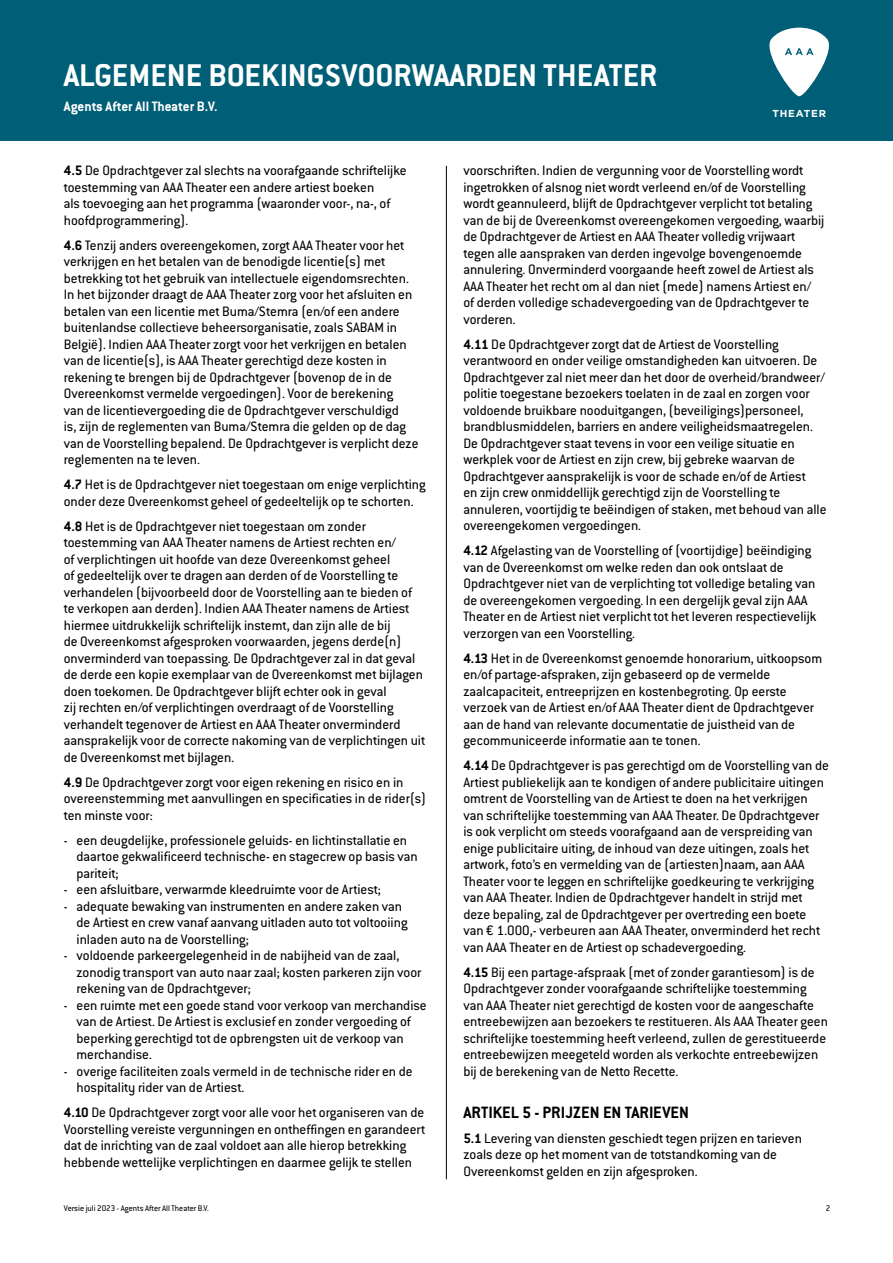
<style>
.page{position:relative;width:893px;height:1263px;background:#fff}
.page>*{position:absolute;margin:0;border:0;box-sizing:border-box;transform-origin:0 0}
.t1{font:700 34.5px "Conduit ITC";color:#fff}
.t2{font:700 18px "Conduit ITC";color:#000}
.t3{font:15px/16.5px "Conduit ITC";color:#000}
.t4{font:700 15px "Conduit ITC";color:#fff}
.t5{font:700 10.05px "Gotham";letter-spacing:.08em;color:#fff}
.t6{font:9px "Conduit ITC";color:#000}
.s1{font-weight:700}
</style>
<div class="page">
<div style="left:0;top:0;width:893px;height:141px;background:#005e77"></div>
<svg style="left:769px;top:28px;width:60px;height:68px"></svg>
<hr style="left:446px;top:166px;width:1px;height:1013px;background:#000">
<h1 class="t1" style="left:64px;top:54px;width:595px">ALGEMENE BOEKINGSVOORWAARDEN THEATER</h1>
<p class="t4" style="left:64px;top:97px;width:155px">Agents After All Theater B.V.</p>
<p class="t5" style="left:772px;top:107px;width:55px">THEATER</p>
<p class="t3" style="left:64px;top:162px;width:345px"><span class="s1">4.5</span> De Opdrachtgever zal slechts na voorafgaande schriftelijke toestemming van AAA Theater een andere artiest boeken<br>als toevoeging aan het programma (waaronder voor-, na-, of hoofdprogrammering).</p>
<p class="t3" style="left:64px;top:236px;width:356px"><span class="s1">4.6</span> Tenzij anders overeengekomen, zorgt AAA Theater voor het verkrijgen en het betalen van de benodigde licentie(s) met betrekking tot het gebruik van intellectuele eigendomsrechten.<br>In het bijzonder draagt de AAA Theater zorg voor het afsluiten en betalen van een licentie met Buma/Stemra (en/of een andere buitenlandse collectieve beheersorganisatie, zoals SABAM in België). Indien AAA Theater zorgt voor het verkrijgen en betalen van de licentie(s), is AAA Theater gerechtigd deze kosten in rekening te brengen bij de Opdrachtgever (bovenop de in de Overeenkomst vermelde vergoedingen). Voor de berekening<br>van de licentievergoeding die de Opdrachtgever verschuldigd<br>is, zijn de reglementen van Buma/Stemra die gelden op de dag van de Voorstelling bepalend. De Opdrachtgever is verplicht deze reglementen na te leven.</p>
<p class="t3" style="left:64px;top:476px;width:363px"><span class="s1">4.7</span> Het is de Opdrachtgever niet toegestaan om enige verplichting onder deze Overeenkomst geheel of gedeeltelijk op te schorten.</p>
<p class="t3" style="left:64px;top:517px;width:363px"><span class="s1">4.8</span> Het is de Opdrachtgever niet toegestaan om zonder toestemming van AAA Theater namens de Artiest rechten en/<br>of verplichtingen uit hoofde van deze Overeenkomst geheel<br>of gedeeltelijk over te dragen aan derden of de Voorstelling te verhandelen (bijvoorbeeld door de Voorstelling aan te bieden of te verkopen aan derden). Indien AAA Theater namens de Artiest hiermee uitdrukkelijk schriftelijk instemt, dan zijn alle de bij<br>de Overeenkomst afgesproken voorwaarden, jegens derde(n) onverminderd van toepassing. De Opdrachtgever zal in dat geval de derde een kopie exemplaar van de Overeenkomst met bijlagen doen toekomen. De Opdrachtgever blijft echter ook in geval<br>zij rechten en/of verplichtingen overdraagt of de Voorstelling verhandelt tegenover de Artiest en AAA Theater onverminderd aansprakelijk voor de correcte nakoming van de verplichtingen uit de Overeenkomst met bijlagen.</p>
<p class="t3" style="left:64px;top:773px;width:364px"><span class="s1">4.9</span> De Opdrachtgever zorgt voor eigen rekening en risico en in overeenstemming met aanvullingen en specificaties in de rider(s) ten minste voor:</p>
<p class="t3" style="left:77px;top:831px;width:343px;text-indent:-13px">- een deugdelijke, professionele geluids- en lichtinstallatie en daartoe gekwalificeerd technische- en stagecrew op basis van pariteit;</p>
<p class="t3" style="left:64px;top:881px;width:319px">- een afsluitbare, verwarmde kleedruimte voor de Artiest;</p>
<p class="t3" style="left:77px;top:897px;width:332px;text-indent:-13px">- adequate bewaking van instrumenten en andere zaken van de Artiest en crew vanaf aanvang uitladen auto tot voltooiing inladen auto na de Voorstelling;</p>
<p class="t3" style="left:77px;top:947px;width:346px;text-indent:-13px">- voldoende parkeergelegenheid in de nabijheid van de zaal, zonodig transport van auto naar zaal; kosten parkeren zijn voor rekening van de Opdrachtgever;</p>
<p class="t3" style="left:77px;top:996px;width:352px;text-indent:-13px">- een ruimte met een goede stand voor verkoop van merchandise van de Artiest. De Artiest is exclusief en zonder vergoeding of beperking gerechtigd tot de opbrengsten uit de verkoop van merchandise.</p>
<p class="t3" style="left:77px;top:1062px;width:338px;text-indent:-13px">- overige faciliteiten zoals vermeld in de technische rider en de hospitality rider van de Artiest.</p>
<p class="t3" style="left:64px;top:1104px;width:363px"><span class="s1">4.10</span> De Opdrachtgever zorgt voor alle voor het organiseren van de Voorstelling vereiste vergunningen en ontheffingen en garandeert dat de inrichting van de zaal voldoet aan alle hierop betrekking hebbende wettelijke verplichtingen en daarmee gelijk te stellen</p>
<p class="t3" style="left:463px;top:162px;width:362px">voorschriften. Indien de vergunning voor de Voorstelling wordt ingetrokken of alsnog niet wordt verleend en/of de Voorstelling wordt geannuleerd, blijft de Opdrachtgever verplicht tot betaling van de bij de Overeenkomst overeengekomen vergoeding, waarbij de Opdrachtgever de Artiest en AAA Theater volledig vrijwaart tegen alle aanspraken van derden ingevolge bovengenoemde annulering. Onverminderd voorgaande heeft zowel de Artiest als AAA Theater het recht om al dan niet (mede) namens Artiest en/ of derden volledige schadevergoeding van de Opdrachtgever te vorderen.</p>
<p class="t3" style="left:463px;top:335px;width:365px"><span class="s1">4.11</span> De Opdrachtgever zorgt dat de Artiest de Voorstelling verantwoord en onder veilige omstandigheden kan uitvoeren. De Opdrachtgever zal niet meer dan het door de overheid/brandweer/ politie toegestane bezoekers toelaten in de zaal en zorgen voor voldoende bruikbare nooduitgangen, (beveiligings)personeel, brandblusmiddelen, barriers en andere veiligheidsmaatregelen.<br>De Opdrachtgever staat tevens in voor een veilige situatie en werkplek voor de Artiest en zijn crew, bij gebreke waarvan de Opdrachtgever aansprakelijk is voor de schade en/of de Artiest<br>en zijn crew onmiddellijk gerechtigd zijn de Voorstelling te annuleren, voortijdig te beëindigen of staken, met behoud van alle overeengekomen vergoedingen.</p>
<p class="t3" style="left:463px;top:542px;width:354px"><span class="s1">4.12</span> Afgelasting van de Voorstelling of (voortijdige) beëindiging van de Overeenkomst om welke reden dan ook ontslaat de Opdrachtgever niet van de verplichting tot volledige betaling van de overeengekomen vergoeding. In een dergelijk geval zijn AAA Theater en de Artiest niet verplicht tot het leveren respectievelijk verzorgen van een Voorstelling.</p>
<p class="t3" style="left:463px;top:649px;width:360px"><span class="s1">4.13</span> Het in de Overeenkomst genoemde honorarium, uitkoopsom en/of partage-afspraken, zijn gebaseerd op de vermelde zaalcapaciteit, entreeprijzen en kostenbegroting. Op eerste verzoek van de Artiest en/of AAA Theater dient de Opdrachtgever aan de hand van relevante documentatie de juistheid van de gecommuniceerde informatie aan te tonen.</p>
<p class="t3" style="left:463px;top:757px;width:367px"><span class="s1">4.14</span> De Opdrachtgever is pas gerechtigd om de Voorstelling van de Artiest publiekelijk aan te kondigen of andere publicitaire uitingen omtrent de Voorstelling van de Artiest te doen na het verkrijgen van schriftelijke toestemming van AAA Theater. De Opdrachtgever is ook verplicht om steeds voorafgaand aan de verspreiding van enige publicitaire uiting, de inhoud van deze uitingen, zoals het artwork, foto’s en vermelding van de (artiesten)naam, aan AAA Theater voor te leggen en schriftelijke goedkeuring te verkrijging van AAA Theater. Indien de Opdrachtgever handelt in strijd met deze bepaling, zal de Opdrachtgever per overtreding een boete van € 1.000,- verbeuren aan AAA Theater, onverminderd het recht van AAA Theater en de Artiest op schadevergoeding.</p>
<p class="t3" style="left:463px;top:963px;width:366px"><span class="s1">4.15</span> Bij een partage-afspraak (met of zonder garantiesom) is de Opdrachtgever zonder voorafgaande schriftelijke toestemming van AAA Theater niet gerechtigd de kosten voor de aangeschafte entreebewijzen aan bezoekers te restitueren. Als AAA Theater geen schriftelijke toestemming heeft verleend, zullen de gerestitueerde entreebewijzen meegeteld worden als verkochte entreebewijzen bij de berekening van de Netto Recette.</p>
<p class="t2" style="left:463px;top:1101px;width:227px">ARTIKEL 5 - PRIJZEN EN TARIEVEN</p>
<p class="t3" style="left:463px;top:1129px;width:340px"><span class="s1">5.1</span> Levering van diensten geschiedt tegen prijzen en tarieven zoals deze op het moment van de totstandkoming van de<br>Overeenkomst gelden en zijn afgesproken.</p>
<p class="t6" style="left:64px;top:1203px;width:146px">Versie juli 2023 - Agents After All Theater B.V.</p>
<p class="t6" style="left:826px;top:1203px;width:6px">2</p>
</div>
